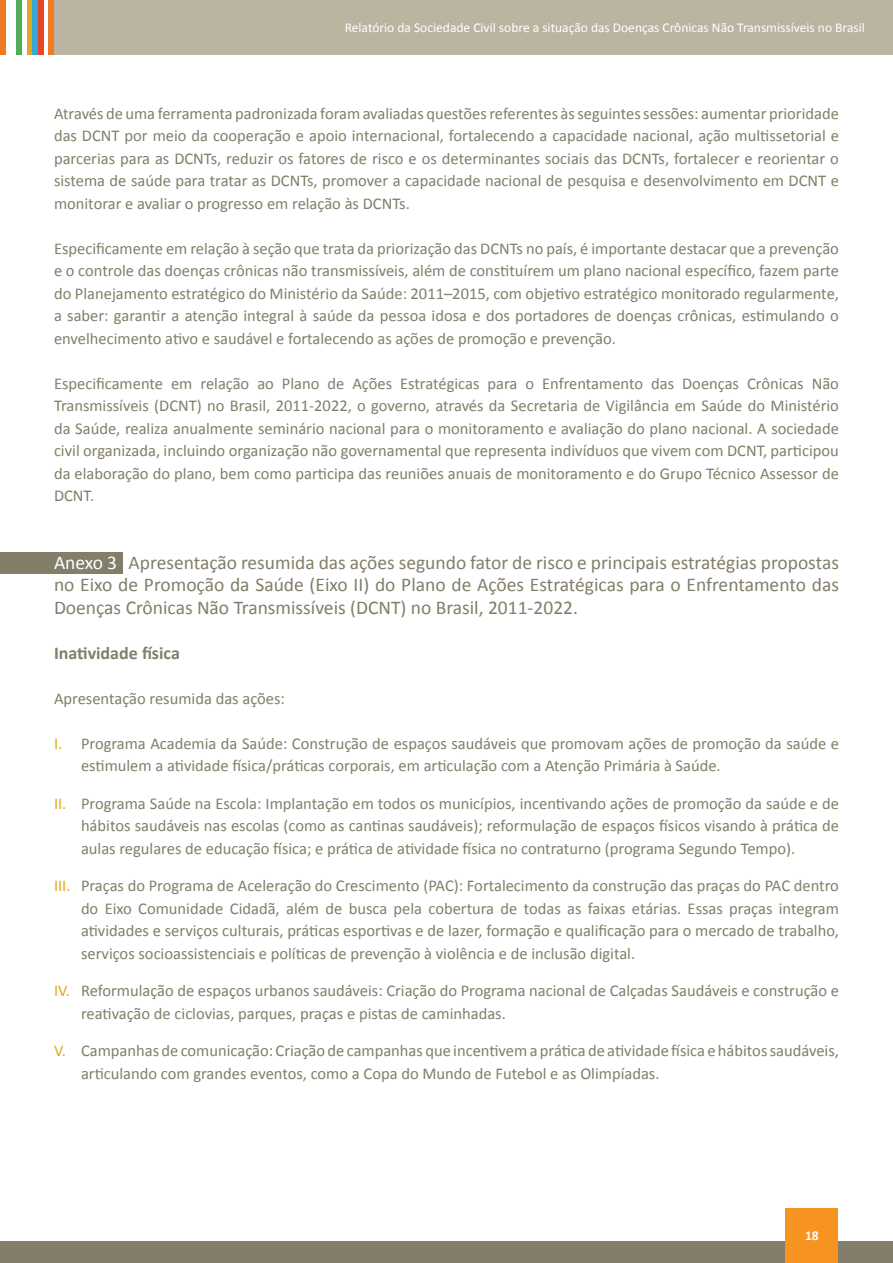
<style>
.page{position:relative;width:893px;height:1263px;background:#fff}
.page>*{position:absolute;margin:0;border:0;box-sizing:border-box;transform-origin:0 0}
.t1{font:19.5px/22.5px "Calibri";color:#827e6a;text-align:justify}
.t2{font:700 18px "Calibri";color:#827e6a}
.t3{font:16.5px/22.5px "Calibri";color:#827e6a;text-align:justify}
.t4{font:13.5px "Calibri";color:#fff}
.t5{font:700 13.5px "Calibri";color:#fff}
.s1{color:#fff}
.s2{color:#e3a723}
</style>
<div class="page">
<div style="left:54px;top:0;width:839px;height:54px;background:#bbb4a1"></div>
<div style="left:0;top:0;width:5px;height:54px;background:#ef7c25"></div>
<div style="left:27px;top:0;width:5px;height:54px;background:#e3a723"></div>
<div style="left:32px;top:0;width:6px;height:54px;background:#37a7d5"></div>
<div style="left:38px;top:0;width:5px;height:54px;background:#e64624"></div>
<div style="left:16px;top:0;width:6px;height:54px;background:#51ae56"></div>
<div style="left:49px;top:0;width:5px;height:54px;background:#ef7c25"></div>
<div style="left:0;top:1242px;width:893px;height:21px;background:#827e6a"></div>
<div style="left:786px;top:1209px;width:52px;height:54px;background:#f79320"></div>
<div style="left:0;top:552px;width:123px;height:21px;background:#827e6a"></div>
<p class="t4" style="left:345px;top:18px;width:522px">Relatório da Sociedade Civil sobre a situação das Doenças Crônicas Não Transmissíveis no Brasil</p>
<p class="t3" style="left:54px;top:101px;width:786px">Através de uma ferramenta padronizada foram avaliadas questões referentes às seguintes sessões: aumentar prioridade das DCNT por meio da cooperação e apoio internacional, fortalecendo a capacidade nacional, ação multissetorial e parcerias para as DCNTs, reduzir os fatores de risco e os determinantes sociais das DCNTs, fortalecer e reorientar o sistema de saúde para tratar as DCNTs, promover a capacidade nacional de pesquisa e desenvolvimento em DCNT e monitorar e avaliar o progresso em relação às DCNTs.</p>
<p class="t3" style="left:54px;top:237px;width:786px">Especificamente em relação à seção que trata da priorização das DCNTs no país, é importante destacar que a prevenção e o controle das doenças crônicas não transmissíveis, além de constituírem um plano nacional específico, fazem parte do Planejamento estratégico do Ministério da Saúde: 2011–2015, com objetivo estratégico monitorado regularmente, a saber: garantir a atenção integral à saúde da pessoa idosa e dos portadores de doenças crônicas, estimulando o envelhecimento ativo e saudável e fortalecendo as ações de promoção e prevenção.</p>
<p class="t3" style="left:54px;top:372px;width:786px">Especificamente em relação ao Plano de Ações Estratégicas para o Enfrentamento das Doenças Crônicas Não Transmissíveis (DCNT) no Brasil, 2011-2022, o governo, através da Secretaria de Vigilância em Saúde do Ministério da Saúde, realiza anualmente seminário nacional para o monitoramento e avaliação do plano nacional. A sociedade civil organizada, incluindo organização não governamental que representa indivíduos que vivem com DCNT, participou da elaboração do plano, bem como participa das reuniões anuais de monitoramento e do Grupo Técnico Assessor de DCNT.</p>
<p class="t1" style="left:54px;top:550px;width:786px"><span class="s1">Anexo 3</span> Apresentação resumida das ações segundo fator de risco e principais estratégias propostas no Eixo de Promoção da Saúde (Eixo II) do Plano de Ações Estratégicas para o Enfrentamento das Doenças Crônicas Não Transmissíveis (DCNT) no Brasil, 2011-2022.</p>
<p class="t2" style="left:54px;top:640px;width:127px">Inatividade física</p>
<p class="t3" style="left:54px;top:686px;width:232px">Apresentação resumida das ações:</p>
<p class="t3" style="left:81px;top:731px;width:759px;text-indent:-27px"><span class="s2">I.</span> Programa Academia da Saúde: Construção de espaços saudáveis que promovam ações de promoção da saúde e estimulem a atividade física/práticas corporais, em articulação com a Atenção Primária à Saúde.</p>
<p class="t3" style="left:81px;top:791px;width:759px;text-indent:-27px"><span class="s2">II.</span> Programa Saúde na Escola: Implantação em todos os municípios, incentivando ações de promoção da saúde e de hábitos saudáveis nas escolas (como as cantinas saudáveis); reformulação de espaços físicos visando à prática de aulas regulares de educação física; e prática de atividade física no contraturno (programa Segundo Tempo).</p>
<p class="t3" style="left:81px;top:874px;width:759px;text-indent:-27px"><span class="s2">III.</span> Praças do Programa de Aceleração do Crescimento (PAC): Fortalecimento da construção das praças do PAC dentro do Eixo Comunidade Cidadã, além de busca pela cobertura de todas as faixas etárias. Essas praças integram atividades e serviços culturais, práticas esportivas e de lazer, formação e qualificação para o mercado de trabalho, serviços socioassistenciais e políticas de prevenção à violência e de inclusão digital.</p>
<p class="t3" style="left:81px;top:979px;width:759px;text-indent:-27px"><span class="s2">IV.</span> Reformulação de espaços urbanos saudáveis: Criação do Programa nacional de Calçadas Saudáveis e construção e reativação de ciclovias, parques, praças e pistas de caminhadas.</p>
<p class="t3" style="left:81px;top:1039px;width:759px;text-indent:-27px"><span class="s2">V.</span> Campanhas de comunicação: Criação de campanhas que incentivem a prática de atividade física e hábitos saudáveis, articulando com grandes eventos, como a Copa do Mundo de Futebol e as Olimpíadas.</p>
<p class="t5" style="left:805px;top:1226px;width:15px">18</p>
</div>
